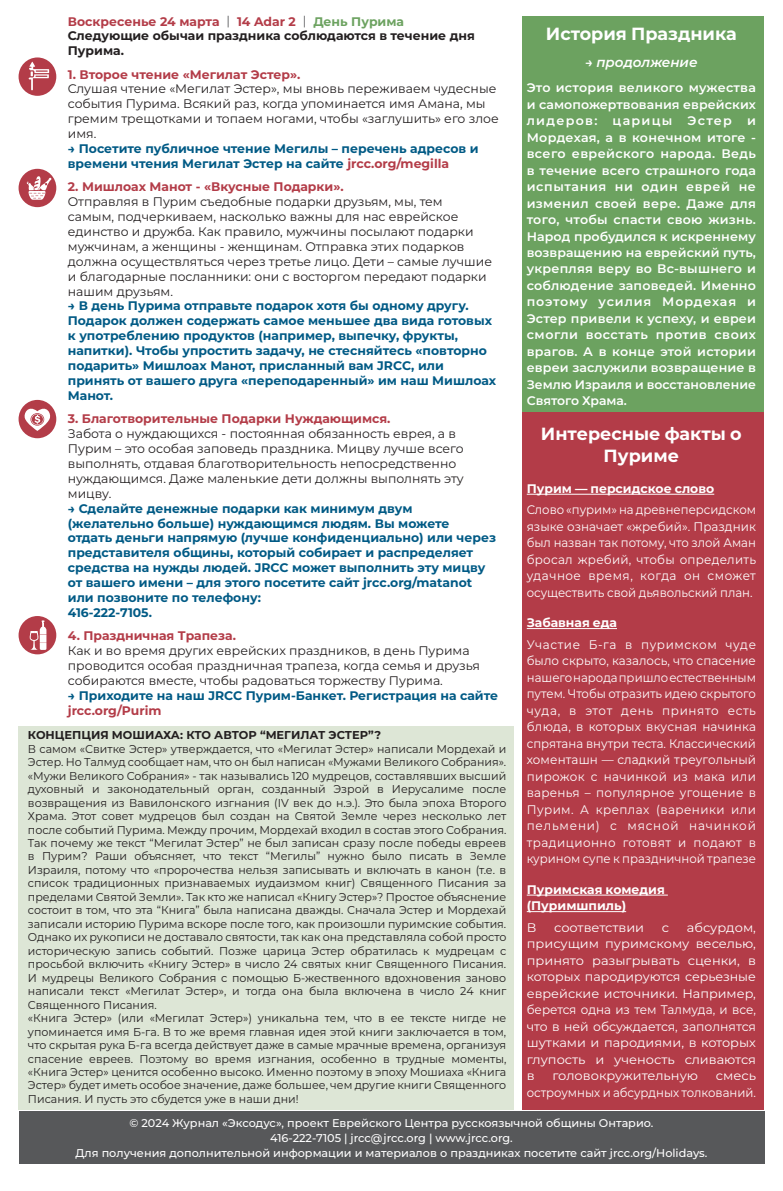
<style>
.page{position:relative;width:783px;height:1191px;background:#fff}
.page>*{position:absolute;margin:0;border:0;box-sizing:border-box;transform-origin:0 0}
.t1{font:700 17.55px/22.8px "Montserrat";color:#fff;text-align:center}
.t2{font:italic 600 13.5px "Montserrat";color:#fff}
.t3{font:12.45px/14.9px "Montserrat";color:#231f20}
.t4{font:700 12.45px/14.9px "Montserrat";color:#005a85}
.t5{font:600 12.45px/16.5px "Montserrat";color:#fff;text-align:justify}
.t6{font:12.45px/16.5px "Montserrat";color:#fff;text-align:justify;scale:.96 1}
.t7{font:12.45px/16.5px "Montserrat";color:#fff;text-align:justify;scale:1.04 1}
.t8{font:12.45px/16.5px "Montserrat";color:#fff;text-align:justify;scale:.94 1}
.t9{font:700 12.45px "Montserrat";color:#b33c48}
.t10{font:700 12.45px/14.9px "Montserrat";color:#231f20}
.t11{font:700 12.45px/16.5px "Montserrat";color:#fff}
.t12{font:11.4px/13.5px "Montserrat";color:#231f20}
.t13{font:700 11.4px "Montserrat";color:#231f20}
.t14{font:500 11.25px/15px "Montserrat";color:#fff;text-align:center}
.s1{color:#b33c48}
.s2{font-weight:400;color:#57585a}
.s3{color:#6ca260}
</style>
<div class="page">
<div style="left:19px;top:1112px;width:745px;height:52px;background:#57585a"></div>
<div style="left:522px;top:16px;width:242px;height:400px;background:#6ca260"></div>
<div style="left:522px;top:412px;width:242px;height:697px;background:#b33c48"></div>
<hr style="left:527px;top:494px;width:187px;height:1px;background:#fff">
<hr style="left:527px;top:628px;width:90px;height:1px;background:#fff">
<hr style="left:527px;top:894px;width:141px;height:1px;background:#fff">
<hr style="left:527px;top:911px;width:99px;height:1px;background:#fff">
<div style="left:19px;top:726px;width:495px;height:383px;background:#dde6d6"></div>
<div style="left:19px;top:57px;width:37px;height:39px;background:#b33c48;border-radius:50%"></div>
<svg style="left:29px;top:62px;width:20px;height:28px"></svg>
<div style="left:19px;top:616px;width:37px;height:38px;background:#b33c48;border-radius:50%"></div>
<svg style="left:29px;top:620px;width:17px;height:30px"></svg>
<div style="left:19px;top:400px;width:37px;height:38px;background:#b33c48;border-radius:50%"></div>
<svg style="left:23px;top:404px;width:29px;height:27px"></svg>
<div style="left:19px;top:169px;width:37px;height:38px;background:#b33c48;border-radius:50%"></div>
<svg style="left:27px;top:176px;width:24px;height:24px"></svg>
<p class="t10" style="left:68px;top:13px;width:409px"><span class="s1">Воскресенье 24 марта</span> <span class="s2">|</span> <span class="s1">14 Adar 2</span> <span class="s2">|</span> <span class="s3">День Пурима<br></span>Следующие обычаи праздника соблюдаются в течение дня<br>Пурима.</p>
<p class="t9" style="left:68px;top:65px;width:234px">1. Второе чтение «Мегилат Эстер».</p>
<p class="t3" style="left:68px;top:81px;width:432px">Слушая чтение «Мегилат Эстер», мы вновь переживаем чудесные события Пурима. Всякий раз, когда упоминается имя Амана, мы гремим трещотками и топаем ногами, чтобы «заглушить» его злое имя.</p>
<p class="t4" style="left:68px;top:141px;width:412px">→ Посетите публичное чтение Мегилы – перечень адресов и времени чтения Мегилат Эстер на сайте <span class="s1">jrcc.org/megilla</span></p>
<p class="t9" style="left:68px;top:178px;width:277px">2. Мишлоах Манот - «Вкусные Подарки».</p>
<p class="t3" style="left:68px;top:194px;width:426px">Отправляя в Пурим съедобные подарки друзьям, мы, тем самым, подчеркиваем, насколько важны для нас еврейское единство и дружба. Как правило, мужчины посылают подарки мужчинам, а женщины - женщинам. Отправка этих подарков должна осуществляться через третье лицо. Дети – самые лучшие и благодарные посланники: они с восторгом передают подарки нашим друзьям.</p>
<p class="t4" style="left:68px;top:298px;width:430px">→ В день Пурима отправьте подарок хотя бы одному другу.<br>Подарок должен содержать самое меньшее два вида готовых к употреблению продуктов (например, выпечку, фрукты, напитки). Чтобы упростить задачу, не стесняйтесь «повторно подарить» Мишлоах Манот, присланный вам JRCC, или принять от вашего друга «переподаренный» им наш Мишлоах Манот.</p>
<p class="t9" style="left:68px;top:410px;width:324px">3. Благотворительные Подарки Нуждающимся.</p>
<p class="t3" style="left:68px;top:426px;width:397px">Забота о нуждающихся - постоянная обязанность еврея, а в Пурим – это особая заповедь праздника. Мицву лучше всего выполнять, отдавая благотворительность непосредственно нуждающимся. Даже маленькие дети должны выполнять эту мицву.</p>
<p class="t4" style="left:68px;top:500px;width:430px">→ Сделайте денежные подарки как минимум двум (желательно больше) нуждающимся людям. Вы можете отдать деньги напрямую (лучше конфиденциально) или через представителя общины, который собирает и распределяет средства на нужды людей. JRCC может выполнить эту мицву от вашего имени – для этого посетите сайт jrcc.org/matanot или позвоните по телефону:<br>416-222-7105.</p>
<p class="t9" style="left:68px;top:627px;width:170px">4. Праздничная Трапеза.</p>
<p class="t3" style="left:68px;top:643px;width:414px">Как и во время других еврейских праздников, в день Пурима проводится особая праздничная трапеза, когда семья и друзья собираются вместе, чтобы радоваться торжеству Пурима.</p>
<p class="t4" style="left:68px;top:687px;width:432px">→ Приходите на наш JRCC Пурим-Банкет. Регистрация на сайте</p>
<p class="t9" style="left:68px;top:701px;width:95px">jrcc.org/Purim</p>
<p class="t13" style="left:28px;top:727px;width:355px">КОНЦЕПЦИЯ МОШИАХА: КТО АВТОР “МЕГИЛАТ ЭСТЕР”?</p>
<p class="t12" style="left:28px;top:741px;width:480px">В самом «Свитке Эстер» утверждается, что «Мегилат Эстер» написали Мордехай и Эстер. Но Талмуд сообщает нам, что он был написан «Мужами Великого Собрания». «Мужи Великого Собрания» - так назывались 120 мудрецов, составлявших высший духовный и законодательный орган, созданный Эзрой в Иерусалиме после возвращения из Вавилонского изгнания (IV век до н.э.). Это была эпоха Второго Храма. Этот совет мудрецов был создан на Святой Земле через несколько лет после событий Пурима. Между прочим, Мордехай входил в состав этого Собрания.<br>Так почему же текст “Мегилат Эстер” не был записан сразу после победы евреев в Пурим? Раши объясняет, что текст “Мегилы” нужно было писать в Земле Израиля, потому что «пророчества нельзя записывать и включать в канон (т.е. в список традиционных признаваемых иудаизмом книг) Священного Писания за пределами Святой Земли». Так кто же написал «Книгу Эстер»? Простое объяснение состоит в том, что эта “Книга” была написана дважды. Сначала Эстер и Мордехай записали историю Пурима вскоре после того, как произошли пуримские события.<br>Однако их рукописи не доставало святости, так как она представляла собой просто историческую запись событий. Позже царица Эстер обратилась к мудрецам с просьбой включить «Книгу Эстер» в число 24 святых книг Священного Писания.<br>И мудрецы Великого Собрания с помощью Б-жественного вдохновения заново написали текст «Мегилат Эстер», и тогда она была включена в число 24 книг Священного Писания.<br>«Книга Эстер» (или «Мегилат Эстер») уникальна тем, что в ее тексте нигде не упоминается имя Б-га. В то же время главная идея этой книги заключается в том, что скрытая рука Б-га всегда действует даже в самые мрачные времена, организуя спасение евреев. Поэтому во время изгнания, особенно в трудные моменты, «Книга Эстер» ценится особенно высоко. Именно поэтому в эпоху Мошиаха «Книга Эстер» будет иметь особое значение, даже большее, чем другие книги Священного Писания. И пусть это сбудется уже в наши дни!</p>
<h1 class="t1" style="left:546px;top:21px;width:193px">История Праздника</h1>
<p class="t2" style="left:585px;top:52px;width:114px">→ продолжение</p>
<p class="t5" style="left:527px;top:79px;width:231px">Это история великого мужества и самопожертвования еврейских лидеров: царицы Эстер и Мордехая, а в конечном итоге - всего еврейского народа. Ведь в течение всего страшного года испытания ни один еврей не изменил своей вере. Даже для того, чтобы спасти свою жизнь.<br>Народ пробудился к искреннему возвращению на еврейский путь, укрепляя веру во Вс-вышнего и соблюдение заповедей. Именно поэтому усилия Мордехая и Эстер привели к успеху, и евреи смогли восстать против своих врагов. А в конце этой истории евреи заслужили возвращение в Землю Израиля и восстановление Святого Храма.</p>
<h1 class="t1" style="left:541px;top:421px;width:202px">Интересные факты о<br>Пуриме</h1>
<p class="t11" style="left:527px;top:480px;width:189px">Пурим — персидское слово</p>
<p class="t8" style="left:527px;top:501px;width:245px">Слово «пурим» на древнеперсидском языке означает «жребий». Праздник был назван так потому, что злой Аман бросал жребий, чтобы определить удачное время, когда он сможет осуществить свой дьявольский план.</p>
<p class="t11" style="left:527px;top:614px;width:92px">Забавная еда</p>
<p class="t6" style="left:527px;top:635px;width:240px">Участие Б-га в пуримском чуде было скрыто, казалось, что спасение нашего народа пришло естественным путем. Чтобы отразить идею скрытого чуда, в этот день принято есть блюда, в которых вкусная начинка спрятана внутри теста. Классический хоменташн — сладкий треугольный пирожок с начинкой из мака или варенья – популярное угощение в Пурим. А креплах (вареники или пельмени) с мясной начинкой традиционно готовят и подают в курином супе к праздничной трапезе</p>
<p class="t11" style="left:527px;top:880px;width:140px">Пуримская комедия (Пуримшпиль)</p>
<p class="t7" style="left:527px;top:918px;width:11px">В</p>
<p class="t7" style="left:554px;top:918px;width:88px">соответствии</p>
<p class="t7" style="left:662px;top:918px;width:9px">с</p>
<p class="t7" style="left:527px;top:918px;width:222px;text-indent:160px">абсурдом, присущим пуримскому веселью, принято разыгрывать сценки, в которых пародируются серьезные еврейские источники. Например, берется одна из тем Талмуда, и все, что в ней обсуждается, заполнятся шутками и пародиями, в которых глупость и ученость сливаются в</p>
<p class="t7" style="left:527px;top:1067px;width:222px;text-align:right">смесь<br>остроумных и абсурдных толкований.</p>
<p class="t7" style="left:552px;top:1067px;width:142px">головокружительную</p>
<p class="t14" style="left:76px;top:1115px;width:633px">© 2024 Журнал «Эксодус», проект Еврейского Центра русскоязычной общины Онтарио.<br>416-222-7105 | jrcc@jrcc.org | www.jrcc.org.<br>Для получения дополнительной информации и материалов о праздниках посетите сайт jrcc.org/Holidays.</p>
</div>
